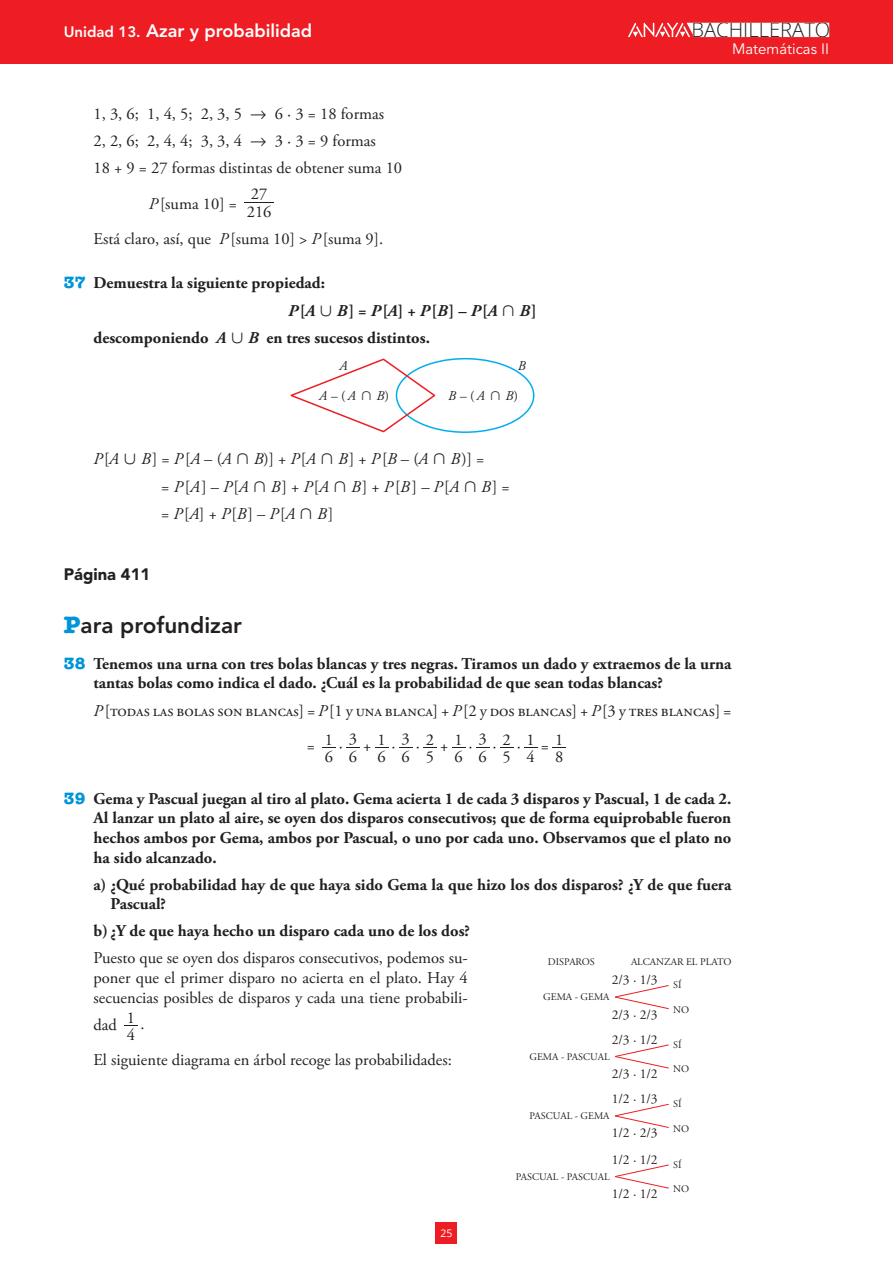
<style>
.page{position:relative;width:893px;height:1263px;background:#fff}
.page>*{position:absolute;margin:0;border:0;box-sizing:border-box;transform-origin:0 0}
.t1{font:800 22.5px "Avenir LT Std";color:#231f20}
.t2{font:300 20.25px "Open Sans";color:#231f20}
.t3{font:800 18px "Avenir LT Std";color:#fff}
.t4{font:700 16.5px/19.5px "Adobe Garamond Pro";color:#231f20}
.t5{font:16.5px/27.2px "Adobe Garamond Pro";color:#231f20}
.t6{font:900 16.5px "Avenir LT Std";color:#231f20}
.t7{font:15px "Avenir LT Std";color:#fff}
.t8{font:13.5px "Adobe Garamond Pro";color:#231f20}
.t9{font:italic 13.5px "Adobe Garamond Pro";color:#231f20}
.t10{font:10.5px "Open Sans";color:#fff}
.t11{font:10.2px "Adobe Garamond Pro";color:#231f20}
.s1{font-size:15px}
.s2{font-style:italic}
.s3{font-family:"American Typewriter Std";color:#0095d9}
.s4{font-style:normal}
.s5{font-family:"Anaya Math 1";font-style:normal}
.s6{font-family:"American Typewriter Std";font-weight:700;font-size:24px;color:#0095d9}
</style>
<div class="page">
<div style="left:0;top:0;width:893px;height:64px;background:#ee1d23"></div>
<svg style="left:628px;top:22px;width:201px;height:15px"></svg>
<div style="left:436px;top:1222px;width:21px;height:21px;background:#ee1d23"></div>
<hr style="left:244px;top:203px;width:30px;height:1px;background:#231f20">
<div style="left:396px;top:358px;width:138px;height:75px;border:2px solid #00aeef;border-radius:50%"></div>
<svg style="left:290px;top:358px;width:147px;height:75px"></svg>
<svg style="left:322px;top:747px;width:14px;height:1px"></svg>
<svg style="left:346px;top:747px;width:14px;height:1px"></svg>
<svg style="left:375px;top:747px;width:13px;height:1px"></svg>
<svg style="left:399px;top:747px;width:13px;height:1px"></svg>
<svg style="left:423px;top:747px;width:13px;height:1px"></svg>
<svg style="left:452px;top:747px;width:13px;height:1px"></svg>
<svg style="left:476px;top:747px;width:13px;height:1px"></svg>
<svg style="left:500px;top:747px;width:13px;height:1px"></svg>
<svg style="left:524px;top:747px;width:13px;height:1px"></svg>
<svg style="left:553px;top:747px;width:13px;height:1px"></svg>
<svg style="left:124px;top:1025px;width:13px;height:1px"></svg>
<svg style="left:615px;top:1103px;width:54px;height:25px"></svg>
<svg style="left:615px;top:1164px;width:54px;height:25px"></svg>
<svg style="left:615px;top:1044px;width:54px;height:25px"></svg>
<svg style="left:615px;top:985px;width:54px;height:24px"></svg>
<p class="t3" style="left:64px;top:20px;width:250px"><span class="s1">Unidad 13.</span> Azar y probabilidad</p>
<p class="t2" style="left:691px;top:16px;width:140px">BACHILLERATO</p>
<p class="t7" style="left:732px;top:40px;width:99px">Matemáticas II</p>
<p class="t5" style="left:94px;top:100px;width:310px">1, 3, 6; 1, 4, 5; 2, 3, 5 → 6 · 3 = 18 formas<br>2, 2, 6; 2, 4, 4; 3, 3, 4 → 3 · 3 = 9 formas<br>18 + 9 = 27 formas distintas de obtener suma 10</p>
<p class="t5" style="left:149px;top:190px;width:90px"><span class="s2">P</span>[suma 10] =</p>
<p class="t5" style="left:251px;top:181px;width:18px">27</p>
<p class="t5" style="left:94px;top:226px;width:291px">Está claro, así, que <span class="s2">P</span>[suma 10] &gt; <span class="s2">P</span>[suma 9].</p>
<p class="t4" style="left:64px;top:274px;width:263px"><span class="s3">37</span> Demuestra la siguiente propiedad:</p>
<p class="t4" style="left:288px;top:301px;width:250px"><span class="s2">P</span> [<span class="s2">A</span> ∪ <span class="s2">B</span> ] = <span class="s2">P</span> [<span class="s2">A</span>] + <span class="s2">P</span> [<span class="s2">B</span> ] – <span class="s2">P</span> [<span class="s2">A</span> ∩ <span class="s2">B</span> ]</p>
<p class="t4" style="left:94px;top:328px;width:338px">descomponiendo <span class="s2">A</span> ∪ <span class="s2">B</span> en tres sucesos distintos.</p>
<p class="t9" style="left:339px;top:358px;width:10px">A</p>
<p class="t9" style="left:319px;top:387px;width:72px">A <span class="s4">– (</span>A<span class="s5">»</span>B<span class="s4">)</span></p>
<p class="t9" style="left:448px;top:387px;width:72px">B <span class="s4">– (</span>A<span class="s5">»</span>B<span class="s4">)</span></p>
<p class="t5" style="left:247px;top:199px;width:26px">216</p>
<p class="t9" style="left:518px;top:358px;width:9px">B</p>
<p class="t5" style="left:161px;top:446px;width:350px;text-indent:-68px"><span class="s2">P</span> [<span class="s2">A</span> ∪ <span class="s2">B</span> ] = <span class="s2">P</span>[<span class="s2">A</span> – (<span class="s2">A</span> ∩ <span class="s2">B</span>)] + <span class="s2">P</span> [<span class="s2">A</span> ∩ <span class="s2">B</span> ] + <span class="s2">P</span>[<span class="s2">B</span> – (<span class="s2">A</span> ∩ <span class="s2">B</span> )] =<br>= <span class="s2">P</span>[<span class="s2">A</span> ] – <span class="s2">P</span> [<span class="s2">A</span> ∩ <span class="s2">B</span> ] + <span class="s2">P</span> [<span class="s2">A</span> ∩ <span class="s2">B</span> ] + <span class="s2">P</span>[<span class="s2">B</span> ] – <span class="s2">P</span> [<span class="s2">A</span> ∩ <span class="s2">B</span> ] = = <span class="s2">P</span> [<span class="s2">A</span>] + <span class="s2">P</span> [<span class="s2">B</span> ] – <span class="s2">P</span> [<span class="s2">A</span> ∩ <span class="s2">B</span> ]</p>
<p class="t6" style="left:64px;top:564px;width:88px">Página 411</p>
<h1 class="t1" style="left:64px;top:612px;width:180px"><span class="s6">P</span>ara profundizar</h1>
<p class="t4" style="left:94px;top:654px;width:639px;text-indent:-30px"><span class="s3">38</span> Tenemos una urna con tres bolas blancas y tres negras. Tiramos un dado y extraemos de la urna tantas bolas como indica el dado. ¿Cuál es la probabilidad de que sean todas blancas?</p>
<p class="t5" style="left:307px;top:693px;width:426px;line-height:35.7px;text-indent:-213px"><span class="s2">P</span>[todas las bolas son blancas] = <span class="s2">P</span>[1 y una blanca] + <span class="s2">P</span>[2 y dos blancas] + <span class="s2">P</span>[3 y tres blancas] = =</p>
<p class="t5" style="left:339px;top:733px;width:6px">·</p>
<p class="t5" style="left:392px;top:733px;width:30px">· ·</p>
<p class="t5" style="left:468px;top:733px;width:54px">···</p>
<p class="t5" style="left:325px;top:744px;width:10px">6</p>
<p class="t5" style="left:349px;top:726px;width:10px">3</p>
<p class="t5" style="left:402px;top:726px;width:10px">3</p>
<p class="t5" style="left:478px;top:726px;width:10px">3</p>
<p class="t5" style="left:426px;top:727px;width:10px">2</p>
<p class="t5" style="left:503px;top:727px;width:10px">2</p>
<p class="t5" style="left:325px;top:727px;width:10px">1</p>
<p class="t5" style="left:378px;top:727px;width:10px">1</p>
<p class="t5" style="left:454px;top:727px;width:10px">1</p>
<p class="t5" style="left:527px;top:727px;width:10px">1</p>
<p class="t5" style="left:555px;top:727px;width:10px">1</p>
<p class="t5" style="left:363px;top:733px;width:10px">+</p>
<p class="t5" style="left:440px;top:733px;width:10px">+</p>
<p class="t5" style="left:541px;top:733px;width:10px">=</p>
<p class="t5" style="left:527px;top:744px;width:10px">4</p>
<p class="t5" style="left:349px;top:744px;width:10px">6</p>
<p class="t5" style="left:378px;top:744px;width:10px">6</p>
<p class="t5" style="left:402px;top:744px;width:10px">6</p>
<p class="t5" style="left:454px;top:744px;width:10px">6</p>
<p class="t5" style="left:478px;top:744px;width:10px">6</p>
<p class="t5" style="left:426px;top:744px;width:10px">5</p>
<p class="t5" style="left:503px;top:744px;width:10px">5</p>
<p class="t5" style="left:555px;top:744px;width:10px">8</p>
<p class="t4" style="left:94px;top:789px;width:639px;text-align:justify;text-indent:-30px"><span class="s3">39</span> Gema y Pascual juegan al tiro al plato. Gema acierta 1 de cada 3 disparos y Pascual, 1 de cada 2.<br>Al lanzar un plato al aire, se oyen dos disparos consecutivos; que de forma equiprobable fueron hechos ambos por Gema, ambos por Pascual, o uno por cada uno. Observamos que el plato no ha sido alcanzado.</p>
<p class="t4" style="left:111px;top:875px;width:622px;text-indent:-17px">a) ¿Qué probabilidad hay de que haya sido Gema la que hizo los dos disparos? ¿Y de que fuera<br>Pascual?</p>
<p class="t4" style="left:94px;top:922px;width:378px">b) ¿Y de que haya hecho un disparo cada uno de los dos?</p>
<p class="t5" style="left:94px;top:949px;width:376px;line-height:19.5px;text-align:justify">Puesto que se oyen dos disparos consecutivos, podemos su&shy;poner que el primer disparo no acierta en el plato. Hay 4 secuencias posibles de disparos y cada una tiene probabili-</p>
<p class="t5" style="left:94px;top:1011px;width:25px">dad</p>
<p class="t5" style="left:127px;top:1022px;width:10px">4</p>
<p class="t11" style="left:548px;top:956px;width:48px">DISPAROS</p>
<p class="t11" style="left:631px;top:956px;width:102px">ALCANZAR EL PLATO</p>
<p class="t8" style="left:612px;top:972px;width:47px">2/3 · 1/3</p>
<p class="t8" style="left:612px;top:1006px;width:47px">2/3 · 2/3</p>
<p class="t11" style="left:673px;top:979px;width:10px">SÍ</p>
<p class="t11" style="left:673px;top:1003px;width:17px">NO</p>
<p class="t11" style="left:543px;top:991px;width:68px">GEMA - GEMA</p>
<p class="t5" style="left:127px;top:1008px;width:20px">1 .</p>
<p class="t5" style="left:94px;top:1047px;width:360px">El siguiente diagrama en árbol recoge las probabilidades:</p>
<p class="t8" style="left:612px;top:1031px;width:47px">2/3 · 1/2</p>
<p class="t8" style="left:612px;top:1065px;width:47px">2/3 · 1/2</p>
<p class="t11" style="left:673px;top:1038px;width:10px">SÍ</p>
<p class="t11" style="left:673px;top:1063px;width:17px">NO</p>
<p class="t11" style="left:529px;top:1050px;width:82px">GEMA - PASCUAL</p>
<p class="t10" style="left:440px;top:1226px;width:14px">25</p>
<p class="t8" style="left:612px;top:1091px;width:47px">1/2 · 1/3</p>
<p class="t8" style="left:612px;top:1125px;width:47px">1/2 · 2/3</p>
<p class="t11" style="left:529px;top:1110px;width:82px">PASCUAL - GEMA</p>
<p class="t8" style="left:612px;top:1151px;width:47px">1/2 · 1/2</p>
<p class="t8" style="left:612px;top:1186px;width:47px">1/2 · 1/2</p>
<p class="t11" style="left:516px;top:1170px;width:95px">PASCUAL - PASCUAL</p>
<p class="t11" style="left:673px;top:1098px;width:10px">SÍ</p>
<p class="t11" style="left:673px;top:1122px;width:17px">NO</p>
<p class="t11" style="left:673px;top:1158px;width:10px">SÍ</p>
<p class="t11" style="left:673px;top:1183px;width:17px">NO</p>
</div>
